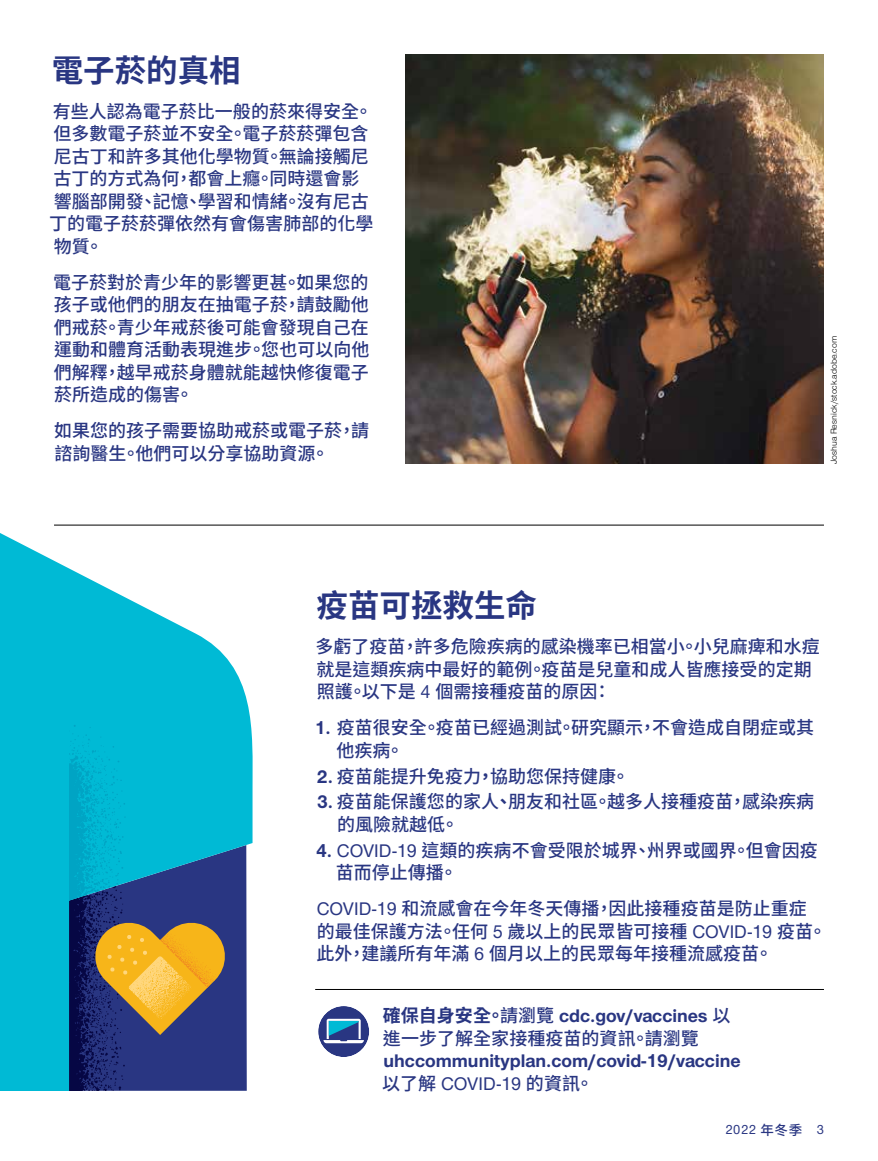
<style>
.page{position:relative;width:878px;height:1161px;background:#fff}
.page>*{position:absolute;margin:0;border:0;box-sizing:border-box;transform-origin:0 0}
.t1{font:700 31.5px "Source Han Sans TW";color:#293682}
.t2{font:700 18.9px/22.5px "UHC Sans";color:#293682}
.t3{font:500 18px/22.5px "Source Han Sans TW";color:#293682}
.t4{font:500 13.5px "UHC Sans";color:#293682}
.t5{font:9px "UHC Sans";color:#000}
.s1{font-family:"UHC Sans";font-size:18.9px}
.s2{font-family:"UHC Sans";font-weight:700;font-size:18.9px}
.s3{font-weight:700}
.s4{font-family:"Source Han Sans TW";font-size:18px}
.s5{font-family:"Source Han Sans TW";font-weight:500;font-size:18px}
.s6{font-weight:500}
.s7{font-family:"Source Han Sans TW"}
</style>
<div class="page">
<div style="left:318px;top:1006px;width:51px;height:51px;background:#293682;border-radius:50%"></div>
<svg style="left:323px;top:1019px;width:41px;height:24px"></svg>
<hr style="left:54px;top:525px;width:770px;height:1px;background:#000">
<hr style="left:315px;top:989px;width:509px;height:1px;background:#000">
<img style="left:405px;top:54px;width:419px;height:410px">
<svg style="left:0;top:564px;width:253px;height:527px;fill:#00bad5"></svg>
<svg style="left:0;top:533px;width:61px;height:92px"></svg>
<svg style="left:69px;top:724px;width:159px;height:367px;background:#377d90"></svg>
<h1 class="t1" style="left:52px;top:52px;width:191px">電子菸的真相</h1>
<p class="t3" style="left:49px;top:100px;width:325px">有些人認為電子菸比一般的菸來得安全。但多數電子菸並不安全。電子菸菸彈包含尼古丁和許多其他化學物質。無論接觸尼古丁的方式為何，都會上癮。同時還會影響腦部開發、記憶、學習和情緒。沒有尼古丁的電子菸菸彈依然有會傷害肺部的化學物質。</p>
<p class="t3" style="left:53px;top:271px;width:317px;text-align:justify">電子菸對於青少年的影響更甚。如果您的孩子或他們的朋友在抽電子菸，請鼓勵他們戒菸。青少年戒菸後可能會發現自己在運動和體育活動表現進步。您也可以向他們解釋，越早戒菸身體就能越快修復電子菸所造成的傷害。</p>
<p class="t3" style="left:54px;top:420px;width:316px">如果您的孩子需要協助戒菸或電子菸，請諮詢醫生。他們可以分享協助資源。</p>
<p class="t5" style="left:827px;top:464px;width:129px;rotate:-90deg">Joshua Resnick/stock.adobe.com</p>
<h1 class="t1" style="left:316px;top:588px;width:222px">疫苗可拯救生命</h1>
<p class="t3" style="left:315px;top:636px;width:505px">多虧了疫苗，許多危險疾病的感染機率已相當小。小兒麻痺和水痘就是這類疾病中最好的範例。疫苗是兒童和成人皆應接受的定期照護。以下是 <span class="s1">4</span> 個需接種疫苗的原因：</p>
<p class="t3" style="left:336px;top:717px;width:479px;text-indent:-22px"><span class="s2">1.</span> 疫苗很安全。疫苗已經過測試。研究顯示，不會造成自閉症或其他疾病。</p>
<p class="t3" style="left:317px;top:765px;width:314px"><span class="s2">2.</span> 疫苗能提升免疫力<span class="s3">，</span>協助您保持健康。</p>
<p class="t3" style="left:337px;top:791px;width:478px;text-indent:-20px"><span class="s2">3.</span> 疫苗能保護您的家人<span class="s3">、</span>朋友和社區。越多人接種疫苗，感染疾病的風險就越低。</p>
<p class="t3" style="left:336px;top:839px;width:483px;text-indent:-20px"><span class="s2">4.</span> <span class="s1">COVID-19</span> 這類的疾病不會受限於城界、州界或國界。但會因疫苗而停止傳播。</p>
<p class="t3" style="left:316px;top:898px;width:511px"><span class="s1">COVID-19</span> 和流感會在今年冬天傳播，因此接種疫苗是防止重症的最佳保護方法。任何 <span class="s1">5</span> 歲以上的民眾皆可接種 <span class="s1">COVID-19</span> 疫苗。此外，建議所有年滿 <span class="s1">6</span> 個月以上的民眾每年接種流感疫苗。</p>
<p class="t2" style="left:383px;top:1004px;width:349px"><span class="s4">確保自身安全。</span><span class="s5">請瀏覽</span> cdc.gov/vaccines <span class="s5">以</span></p>
<p class="t3" style="left:383px;top:1027px;width:317px">進一步了解全家接種疫苗的資訊。請瀏覽</p>
<p class="t2" style="left:382px;top:1049px;width:360px">uhccommunityplan.com/covid-19/vaccine<span class="s5">以了解</span> <span class="s6">COVID-19</span> <span class="s5">的資訊。</span></p>
<p class="t4" style="left:725px;top:1120px;width:100px">2022 <span class="s7">年冬季　</span>3</p>
</div>
